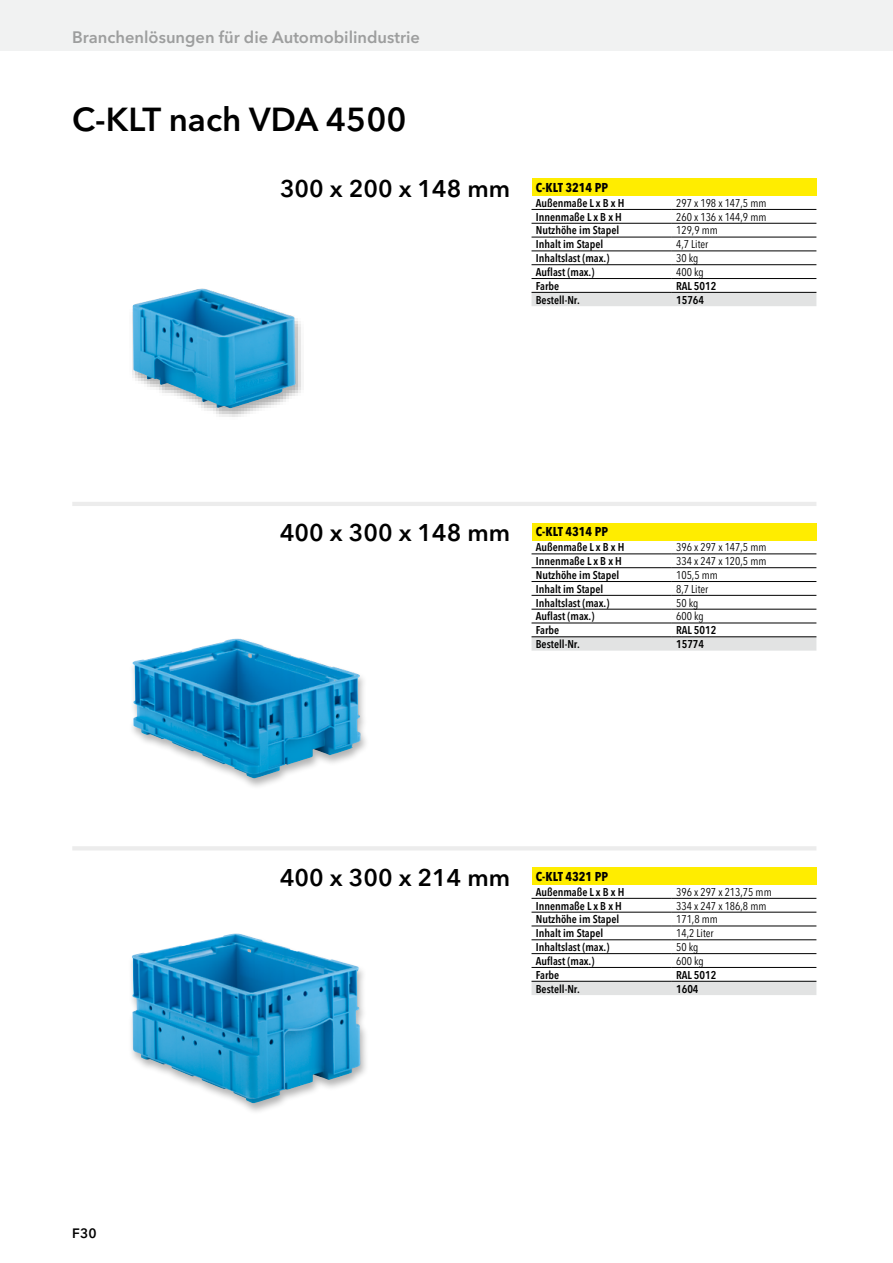
<style>
.page{position:relative;width:893px;height:1263px;background:#fff}
.page>*{position:absolute;margin:0;border:0;box-sizing:border-box;transform-origin:0 0}
.t1{font:600 33px "Avenir Next LT Pro";color:#000}
.t2{font:600 24px "Avenir Next LT Pro";color:#000}
.t3{font:600 16.5px "Avenir Next LT Pro";color:#9d9e9e}
.t4{font:600 13.5px "Avenir Next LT Pro";color:#000}
.t5{font:700 condensed 12.75px "Avenir Next LT Pro";color:#000}
.t6{font:600 condensed 11.25px "Avenir Next LT Pro";color:#000}
.t7{font:condensed 11.25px "Avenir Next LT Pro";color:#000}
</style>
<div class="page">
<div style="left:0;top:0;width:893px;height:51px;background:#f1f2f2"></div>
<hr style="left:72px;top:502px;width:744px;height:4px;background:#ececec">
<hr style="left:72px;top:846px;width:744px;height:4px;background:#ececec">
<div style="left:127px;top:932px;width:242px;height:183px;background:#000;opacity:.3"></div>
<img style="left:132px;top:933px;width:229px;height:170px">
<div style="left:128px;top:637px;width:241px;height:153px;background:#000;opacity:.3"></div>
<img style="left:132px;top:639px;width:229px;height:139px">
<div style="left:127px;top:286px;width:177px;height:134px;background:#000;opacity:.3"></div>
<img style="left:133px;top:288px;width:163px;height:120px">
<div style="left:531px;top:179px;width:285px;height:17px;background:#ffed00"></div>
<div style="left:531px;top:293px;width:285px;height:13px;background:#e2e3e3"></div>
<hr style="left:531px;top:209px;width:141px;height:1px;background:#000">
<hr style="left:672px;top:209px;width:144px;height:1px;background:#000">
<hr style="left:531px;top:223px;width:141px;height:1px;background:#000">
<hr style="left:672px;top:223px;width:144px;height:1px;background:#000">
<hr style="left:531px;top:237px;width:141px;height:1px;background:#000">
<hr style="left:672px;top:237px;width:144px;height:1px;background:#000">
<hr style="left:531px;top:251px;width:141px;height:1px;background:#000">
<hr style="left:672px;top:251px;width:144px;height:1px;background:#000">
<hr style="left:531px;top:264px;width:141px;height:1px;background:#000">
<hr style="left:672px;top:264px;width:144px;height:1px;background:#000">
<hr style="left:531px;top:278px;width:141px;height:1px;background:#000">
<hr style="left:672px;top:278px;width:144px;height:1px;background:#000">
<hr style="left:531px;top:292px;width:141px;height:1px;background:#000">
<hr style="left:672px;top:292px;width:144px;height:1px;background:#000">
<div style="left:531px;top:523px;width:285px;height:17px;background:#ffed00"></div>
<svg style="left:531px;top:637px;width:285px;height:14px;background:#dddede"></svg>
<hr style="left:531px;top:554px;width:141px;height:1px;background:#000">
<hr style="left:672px;top:554px;width:144px;height:1px;background:#000">
<hr style="left:531px;top:567px;width:141px;height:1px;background:#000">
<hr style="left:672px;top:567px;width:144px;height:1px;background:#000">
<hr style="left:531px;top:581px;width:141px;height:1px;background:#000">
<hr style="left:672px;top:581px;width:144px;height:1px;background:#000">
<hr style="left:531px;top:595px;width:141px;height:1px;background:#000">
<hr style="left:672px;top:595px;width:144px;height:1px;background:#000">
<hr style="left:531px;top:609px;width:141px;height:1px;background:#000">
<hr style="left:672px;top:609px;width:144px;height:1px;background:#000">
<hr style="left:531px;top:623px;width:141px;height:1px;background:#000">
<hr style="left:672px;top:623px;width:144px;height:1px;background:#000">
<hr style="left:531px;top:636px;width:141px;height:1px;background:#000">
<hr style="left:672px;top:636px;width:144px;height:1px;background:#000">
<div style="left:531px;top:867px;width:285px;height:17px;background:#ffed00"></div>
<div style="left:531px;top:982px;width:285px;height:13px;background:#e2e3e3"></div>
<hr style="left:531px;top:898px;width:141px;height:1px;background:#000">
<hr style="left:672px;top:898px;width:144px;height:1px;background:#000">
<hr style="left:531px;top:912px;width:141px;height:1px;background:#000">
<hr style="left:672px;top:912px;width:144px;height:1px;background:#000">
<hr style="left:531px;top:926px;width:141px;height:1px;background:#000">
<hr style="left:672px;top:926px;width:144px;height:1px;background:#000">
<hr style="left:531px;top:939px;width:141px;height:1px;background:#000">
<hr style="left:672px;top:939px;width:144px;height:1px;background:#000">
<hr style="left:531px;top:953px;width:141px;height:1px;background:#000">
<hr style="left:672px;top:953px;width:144px;height:1px;background:#000">
<hr style="left:531px;top:967px;width:141px;height:1px;background:#000">
<hr style="left:672px;top:967px;width:144px;height:1px;background:#000">
<hr style="left:531px;top:981px;width:141px;height:1px;background:#000">
<hr style="left:672px;top:981px;width:144px;height:1px;background:#000">
<h3 class="t3" style="left:72px;top:27px;width:349px">Branchenlösungen für die Automobilindustrie</h3>
<h1 class="t1" style="left:72px;top:100px;width:336px">C-KLT nach VDA 4500</h1>
<h2 class="t2" style="left:280px;top:174px;width:329px">300 x 200 x 148 mm <sup>C-KLT</sup> <sup>3214</sup> <sup>PP</sup></h2>
<p class="t6" style="left:536px;top:196px;width:90px">Außenmaße L x B x H</p>
<p class="t7" style="left:676px;top:196px;width:92px">297 x 198 x 147,5 mm</p>
<p class="t6" style="left:536px;top:210px;width:88px">Innenmaße L x B x H</p>
<p class="t7" style="left:676px;top:210px;width:92px">260 x 136 x 144,9 mm</p>
<p class="t6" style="left:536px;top:224px;width:85px">Nutzhöhe im Stapel</p>
<p class="t7" style="left:676px;top:224px;width:43px">129,9 mm</p>
<p class="t6" style="left:536px;top:237px;width:69px">Inhalt im Stapel</p>
<p class="t7" style="left:676px;top:237px;width:34px">4,7 Liter</p>
<p class="t6" style="left:536px;top:251px;width:75px">Inhaltslast (max.)</p>
<p class="t7" style="left:676px;top:251px;width:24px">30 kg</p>
<p class="t6" style="left:536px;top:265px;width:60px">Auflast (max.)</p>
<p class="t7" style="left:676px;top:265px;width:29px">400 kg</p>
<p class="t6" style="left:536px;top:279px;width:25px">Farbe</p>
<p class="t6" style="left:676px;top:279px;width:42px">RAL 5012</p>
<p class="t6" style="left:536px;top:293px;width:46px">Bestell-Nr.</p>
<p class="t6" style="left:676px;top:293px;width:30px">15764</p>
<p class="t4" style="left:72px;top:1225px;width:26px">F30</p>
<h2 class="t2" style="left:280px;top:518px;width:232px">400 x 300 x 148 mm</h2>
<p class="t5" style="left:536px;top:524px;width:74px">C-KLT 4314 PP</p>
<p class="t6" style="left:536px;top:540px;width:90px">Außenmaße L x B x H</p>
<p class="t7" style="left:676px;top:540px;width:92px">396 x 297 x 147,5 mm</p>
<p class="t6" style="left:536px;top:554px;width:88px">Innenmaße L x B x H</p>
<p class="t7" style="left:676px;top:554px;width:92px">334 x 247 x 120,5 mm</p>
<p class="t6" style="left:536px;top:568px;width:85px">Nutzhöhe im Stapel</p>
<p class="t7" style="left:676px;top:568px;width:43px">105,5 mm</p>
<p class="t6" style="left:536px;top:582px;width:69px">Inhalt im Stapel</p>
<p class="t7" style="left:676px;top:582px;width:34px">8,7 Liter</p>
<p class="t6" style="left:536px;top:596px;width:75px">Inhaltslast (max.)</p>
<p class="t7" style="left:676px;top:596px;width:24px">50 kg</p>
<p class="t6" style="left:536px;top:609px;width:60px">Auflast (max.)</p>
<p class="t7" style="left:676px;top:610px;width:29px">600 kg</p>
<p class="t6" style="left:536px;top:623px;width:25px">Farbe</p>
<p class="t6" style="left:676px;top:623px;width:42px">RAL 5012</p>
<p class="t6" style="left:536px;top:637px;width:46px">Bestell-Nr.</p>
<p class="t6" style="left:676px;top:637px;width:30px">15774</p>
<h2 class="t2" style="left:280px;top:863px;width:232px">400 x 300 x 214 mm</h2>
<p class="t5" style="left:536px;top:868px;width:74px">C-KLT 4321 PP</p>
<p class="t6" style="left:536px;top:885px;width:90px">Außenmaße L x B x H</p>
<p class="t7" style="left:676px;top:885px;width:97px">396 x 297 x 213,75 mm</p>
<p class="t6" style="left:536px;top:899px;width:88px">Innenmaße L x B x H</p>
<p class="t7" style="left:676px;top:899px;width:92px">334 x 247 x 186,8 mm</p>
<p class="t6" style="left:536px;top:912px;width:85px">Nutzhöhe im Stapel</p>
<p class="t7" style="left:676px;top:912px;width:43px">171,8 mm</p>
<p class="t6" style="left:536px;top:926px;width:69px">Inhalt im Stapel</p>
<p class="t7" style="left:676px;top:926px;width:39px">14,2 Liter</p>
<p class="t6" style="left:536px;top:940px;width:75px">Inhaltslast (max.)</p>
<p class="t7" style="left:676px;top:940px;width:24px">50 kg</p>
<p class="t6" style="left:536px;top:954px;width:60px">Auflast (max.)</p>
<p class="t7" style="left:676px;top:954px;width:29px">600 kg</p>
<p class="t6" style="left:536px;top:968px;width:25px">Farbe</p>
<p class="t6" style="left:676px;top:968px;width:42px">RAL 5012</p>
<p class="t6" style="left:536px;top:982px;width:46px">Bestell-Nr.</p>
<p class="t6" style="left:676px;top:982px;width:24px">1604</p>
</div>
